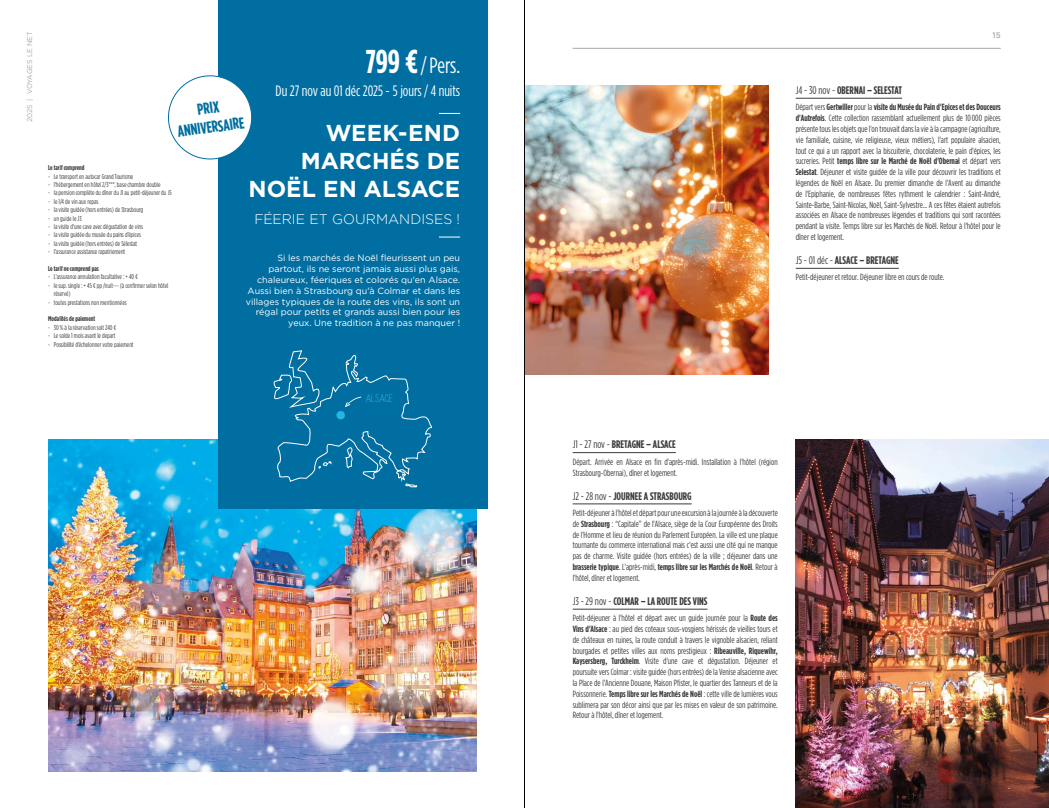
<style>
.page{position:relative;width:1049px;height:808px;background:#fff}
.page>*{position:absolute;margin:0;border:0;box-sizing:border-box;transform-origin:0 0}
.t1{font:700 23px/27.6px "Gotham";color:#fff;text-align:right}
.t2{font:22px "Gotham Condensed";color:#fff}
.t3{font:700 16px/19.2px "Gotham Condensed";color:#006ea1;text-align:center}
.t4{font:15.1px "Gotham Condensed";color:#fff}
.t5{font:300 14px "Gotham";color:#fff}
.t6{font:700 11px "Gotham Condensed";color:#3c3c3b}
.t7{font:11px "Isabelle Layne Bold";color:#26b5e3}
.t8{font:9px/10.8px "Gotham Condensed";color:#3c3c3b;text-align:justify}
.t9{font:9px/10.8px "Gotham";color:#fff;text-align:right}
.t10{font:500 8px "Gotham";color:#a8a8a7}
.t11{font:7px/8.4px "Gotham Condensed";color:#3c3c3b}
.t12{font:700 7px "Gotham Condensed";color:#3c3c3b}
.t13{font:7px "Gotham";color:#a8a8a7}
.s1{font-weight:700;font-size:33px}
.s2{font-weight:400}
.s3{font-weight:700}
</style>
<div class="page">
<hr style="left:573px;top:48px;width:428px;height:1px;background:#a8a8a7">
<img style="left:48px;top:439px;width:428px;height:333px">
<img style="left:525px;top:85px;width:243px;height:289px">
<img style="left:796px;top:439px;width:253px;height:369px">
<div style="left:218px;top:0;width:270px;height:508px;background:#006ea1"></div>
<svg style="left:439px;top:113px;width:21px;height:1px"></svg>
<svg style="left:439px;top:237px;width:21px;height:1px"></svg>
<svg style="left:168px;top:75px;width:84px;height:85px"></svg>
<hr style="left:573px;top:452px;width:103px;height:1px;background:#3c3c3b">
<hr style="left:573px;top:504px;width:119px;height:1px;background:#3c3c3b">
<hr style="left:573px;top:609px;width:134px;height:1px;background:#3c3c3b">
<hr style="left:796px;top:98px;width:106px;height:1px;background:#3c3c3b">
<hr style="left:796px;top:268px;width:103px;height:1px;background:#3c3c3b">
<svg style="left:273px;top:351px;width:159px;height:136px"></svg>
<hr style="left:524px;top:0;width:1px;height:808px;background:#000">
<p class="t13" style="left:25px;top:122px;width:92px;rotate:-90deg">2025 | VOYAGES LE NET</p>
<h2 class="t2" style="left:366px;top:53px;width:96px"><span class="s1">799 €</span>/ Pers.</h2>
<h3 class="t4" style="left:276px;top:82px;width:186px">Du 27 nov au 01 déc 2025 - 5 jours / 4 nuits</h3>
<h1 class="t1" style="left:248px;top:119px;width:213px">WEEK-END<br>MARCHÉS DE<br>NOËL EN ALSACE</h1>
<h3 class="t5" style="left:254px;top:210px;width:207px">FÉERIE ET GOURMANDISES !</h3>
<p class="t9" style="left:246px;top:252px;width:216px">Si les marchés de Noël fleurissent un peu partout, ils ne seront jamais aussi plus gais, chaleureux, féeriques et colorés qu'en Alsace.<br>Aussi bien à Strasbourg qu'à Colmar et dans les villages typiques de la route des vins, ils sont un régal pour petits et grands aussi bien pour les yeux. Une tradition à ne pas manquer !</p>
<h3 class="t3" style="left:174px;top:103px;width:69px;rotate:-8deg">PRIX<br>ANNIVERSAIRE</h3>
<p class="t12" style="left:48px;top:164px;width:38px">Le tarif comprend</p>
<p class="t11" style="left:48px;top:172px;width:87px">- Le transport en autocar Grand Tourisme</p>
<p class="t11" style="left:48px;top:180px;width:114px">- l'hébergement en hôtel 2/3***, base chambre double</p>
<p class="t11" style="left:48px;top:189px;width:125px">- la pension complète du dîner du J1 au petit-déjeuner du J5</p>
<p class="t11" style="left:48px;top:197px;width:52px">- le 1/4 de vin aux repas</p>
<p class="t11" style="left:48px;top:206px;width:97px">- la visite guidée (hors entrées) de Strasbourg</p>
<p class="t11" style="left:48px;top:214px;width:35px">- un guide le J3</p>
<p class="t11" style="left:48px;top:222px;width:96px">- la visite d'une cave avec dégustation de vins</p>
<p class="t11" style="left:48px;top:231px;width:94px">- la visite guidée du musée du pains d’épices</p>
<p class="t11" style="left:48px;top:239px;width:91px">- la visite guidée (hors entrées) de Sélestat</p>
<p class="t11" style="left:48px;top:248px;width:78px">- l'assurance assistance rapatriement</p>
<p class="t12" style="left:48px;top:264px;width:52px">Le tarif ne comprend pas</p>
<p class="t11" style="left:48px;top:273px;width:91px">- L'assurance annulation facultative : + 40 €</p>
<p class="t11" style="left:54px;top:281px;width:116px;text-indent:-6px">- le sup. single : + 45 € pp /nuit--- (à confirmer selon hôtel réservé)</p>
<p class="t11" style="left:48px;top:298px;width:80px">- toutes prestations non mentionnées</p>
<p class="t12" style="left:48px;top:315px;width:48px">Modalités de paiement</p>
<p class="t11" style="left:48px;top:323px;width:70px">- 30 % à la réservation soit 240 €</p>
<p class="t11" style="left:48px;top:332px;width:69px">- Le solde 1 mois avant le depart</p>
<p class="t11" style="left:48px;top:340px;width:87px">- Possibilité d’échelonner votre paiement</p>
<p class="t7" style="left:365px;top:393px;width:29px">ALSACE</p>
<p class="t10" style="left:992px;top:30px;width:10px">15</p>
<p class="t6" style="left:796px;top:84px;width:108px"><span class="s2">J4 - 30 nov -</span> OBERNAI – SELESTAT</p>
<p class="t8" style="left:796px;top:102px;width:207px">Départ vers <span class="s3">Gertwiller</span> pour la <span class="s3">visite du Musée du Pain d'Epices et des Douceurs d'Autrefois</span>. Cette collection rassemblant actuellement plus de 10 000 pièces présente tous les objets que l'on trouvait dans la vie à la campagne (agriculture, vie familiale, cuisine, vie religieuse, vieux métiers), l'art populaire alsacien, tout ce qui a un rapport avec la biscuiterie, chocolaterie, le pain d'épices, les sucreries. Petit <span class="s3">temps libre sur le Marché de Noël d'Obernai</span> et départ vers <span class="s3">Selestat</span>. Déjeuner et visite guidée de la ville pour découvrir les traditions et légendes de Noël en Alsace. Du premier dimanche de l'Avent au dimanche de l'Epiphanie, de nombreuses fêtes rythment le calendrier : Saint-André, Sainte-Barbe, Saint-Nicolas, Noël, Saint-Sylvestre... A ces fêtes étaient autrefois associées en Alsace de nombreuses légendes et traditions qui sont racontées pendant la visite. Temps libre sur les Marchés de Noël. Retour à l'hôtel pour le dîner et logement.</p>
<p class="t6" style="left:796px;top:254px;width:105px"><span class="s2">J5 - 01 déc -</span> ALSACE – BRETAGNE</p>
<p class="t8" style="left:796px;top:272px;width:150px">Petit-déjeuner et retour. Déjeuner libre en cours de route.</p>
<p class="t6" style="left:573px;top:438px;width:105px"><span class="s2">J1 - 27 nov -</span> BRETAGNE – ALSACE</p>
<p class="t8" style="left:573px;top:456px;width:207px">Départ. Arrivée en Alsace en fin d'après-midi. Installation à l'hôtel (région<br>Strasbourg-Obernai), dîner et logement.</p>
<p class="t6" style="left:573px;top:489px;width:121px"><span class="s2">J2 - 28 nov -</span> JOURNEE A STRASBOURG</p>
<p class="t8" style="left:573px;top:507px;width:207px">Petit-déjeuner à l'hôtel et départ pour une excursion à la journée à la découverte de <span class="s3">Strasbourg</span> : “Capitale” de l'Alsace, siège de la Cour Européenne des Droits de l'Homme et lieu de réunion du Parlement Européen. La ville est une plaque tournante du commerce international mais c'est aussi une cité qui ne manque pas de charme. Visite guidée (hors entrées) de la ville ; déjeuner dans une <span class="s3">brasserie typique</span>. L'après-midi, <span class="s3">temps libre sur les Marchés de Noël</span>. Retour à l'hôtel, dîner et logement.</p>
<p class="t6" style="left:573px;top:594px;width:136px"><span class="s2">J3 - 29 nov -</span> COLMAR – LA ROUTE DES VINS</p>
<p class="t8" style="left:573px;top:613px;width:207px">Petit-déjeuner à l'hôtel et départ avec un guide journée pour la <span class="s3">Route des Vins d'Alsace</span> : au pied des coteaux sous-vosgiens hérissés de vieilles tours et de châteaux en ruines, la route conduit à travers le vignoble alsacien, reliant bourgades et petites villes aux noms prestigieux : <span class="s3">Ribeauville, Riquewihr, Kaysersberg, Turckheim</span>. Visite d'une cave et dégustation. Déjeuner et poursuite vers Colmar : visite guidée (hors entrées) de la Venise alsacienne avec la Place de l'Ancienne Douane, Maison Pfister, le quartier des Tanneurs et de la Poissonnerie. <span class="s3">Temps libre sur les Marchés de Noël</span> : cette ville de lumières vous sublimera par son décor ainsi que par les mises en valeur de son patrimoine.<br>Retour à l'hôtel, dîner et logement.</p>
</div>
